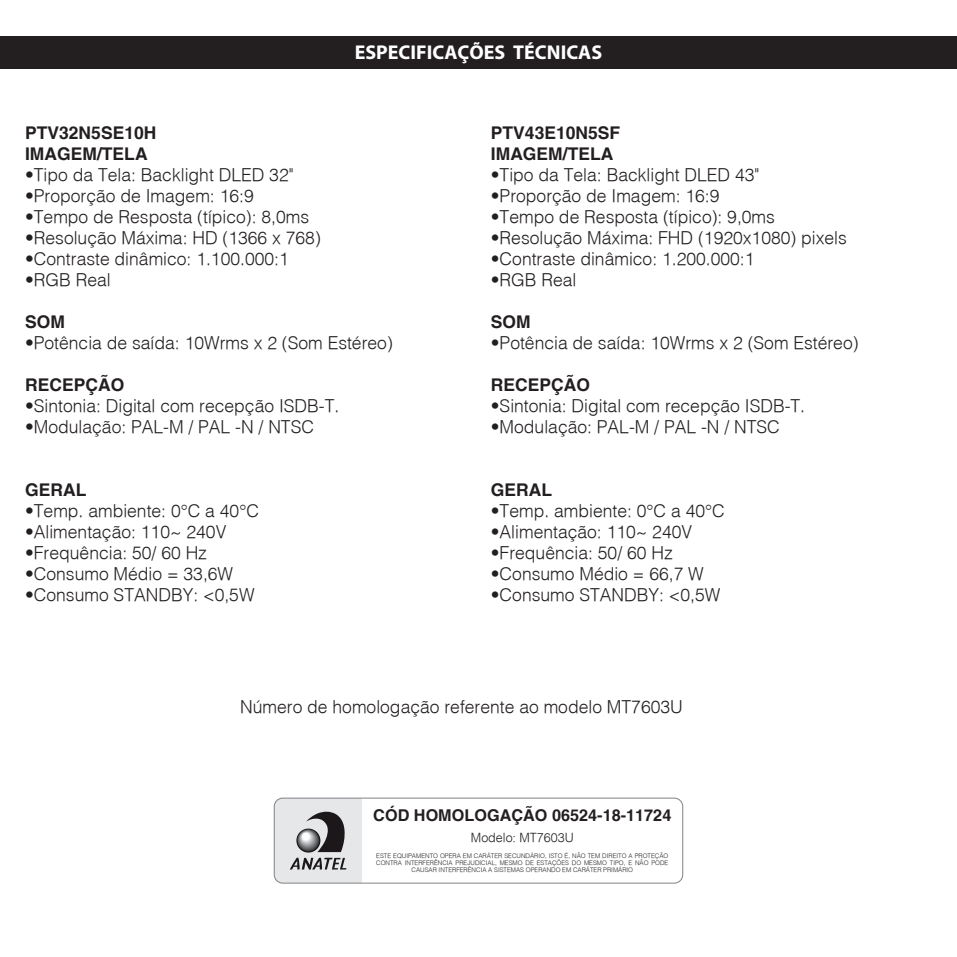
<style>
.page{position:relative;width:957px;height:957px;background:#fff}
.page>*{position:absolute;margin:0;border:0;box-sizing:border-box;transform-origin:0 0}
.t1{font:700 20px "Myriad Pro";color:#fff}
.t2{font:300 17.5px "Helvetica";color:#231f20}
.t3{font:700 17.5px/21px "Helvetica";color:#231f20}
.t4{font:700 16.25px "Helvetica";color:#231f20}
.t5{font:300 12.5px "Helvetica";color:#231f20}
.t6{font:300 6.25px/7.2px "Helvetica";color:#231f20;text-align:center}
</style>
<div class="page">
<div style="left:0;top:36px;width:957px;height:33px;background:#231f20"></div>
<svg style="left:274px;top:798px;width:88px;height:85px;background:#c0c0c2"></svg>
<div style="left:274px;top:798px;width:409px;height:85px;border:1px solid #818285;border-radius:8px"></div>
<p class="t1" style="left:355px;top:39px;width:249px">ESPECIFICAÇÕES TÉCNICAS</p>
<p class="t3" style="left:25px;top:122px;width:133px">PTV32N5SE10H<br>IMAGEM/TELA</p>
<p class="t2" style="left:25px;top:164px;width:270px">•Tipo da Tela: Backlight DLED 32"</p>
<p class="t2" style="left:25px;top:185px;width:230px">•Proporção de Imagem: 16:9</p>
<p class="t2" style="left:25px;top:206px;width:285px">•Tempo de Resposta (típico): 8,0ms</p>
<p class="t2" style="left:25px;top:227px;width:297px">•Resolução Máxima: HD (1366 x 768)</p>
<p class="t2" style="left:25px;top:248px;width:265px">•Contraste dinâmico: 1.100.000:1</p>
<p class="t2" style="left:25px;top:269px;width:87px">•RGB Real</p>
<p class="t3" style="left:25px;top:311px;width:41px">SOM</p>
<p class="t2" style="left:25px;top:332px;width:369px">•Potência de saída: 10Wrms x 2 (Som Estéreo)</p>
<p class="t3" style="left:25px;top:374px;width:101px">RECEPÇÃO</p>
<p class="t2" style="left:25px;top:395px;width:316px">•Sintonia: Digital com recepção ISDB-T.</p>
<p class="t2" style="left:25px;top:416px;width:290px">•Modulação: PAL-M / PAL -N / NTSC</p>
<p class="t3" style="left:25px;top:479px;width:63px">GERAL</p>
<p class="t2" style="left:25px;top:500px;width:235px">•Temp. ambiente: 0°C a 40°C</p>
<p class="t2" style="left:25px;top:521px;width:203px">•Alimentação: 110~ 240V</p>
<p class="t2" style="left:25px;top:542px;width:183px">•Frequência: 50/ 60 Hz</p>
<p class="t2" style="left:25px;top:563px;width:210px">•Consumo Médio = 33,6W</p>
<p class="t2" style="left:25px;top:584px;width:231px">•Consumo STANDBY: &lt;0,5W</p>
<p class="t3" style="left:491px;top:122px;width:131px">PTV43E10N5SF<br>IMAGEM/TELA</p>
<p class="t2" style="left:491px;top:164px;width:270px">•Tipo da Tela: Backlight DLED 43"</p>
<p class="t2" style="left:491px;top:185px;width:230px">•Proporção de Imagem: 16:9</p>
<p class="t2" style="left:491px;top:206px;width:285px">•Tempo de Resposta (típico): 9,0ms</p>
<p class="t2" style="left:491px;top:227px;width:357px">•Resolução Máxima: FHD (1920x1080) pixels</p>
<p class="t2" style="left:491px;top:248px;width:265px">•Contraste dinâmico: 1.200.000:1</p>
<p class="t2" style="left:491px;top:269px;width:87px">•RGB Real</p>
<p class="t3" style="left:491px;top:311px;width:41px">SOM</p>
<p class="t2" style="left:491px;top:332px;width:369px">•Potência de saída: 10Wrms x 2 (Som Estéreo)</p>
<p class="t3" style="left:491px;top:374px;width:101px">RECEPÇÃO</p>
<p class="t2" style="left:491px;top:395px;width:316px">•Sintonia: Digital com recepção ISDB-T.</p>
<p class="t2" style="left:491px;top:416px;width:290px">•Modulação: PAL-M / PAL -N / NTSC</p>
<p class="t3" style="left:491px;top:479px;width:63px">GERAL</p>
<p class="t2" style="left:491px;top:500px;width:235px">•Temp. ambiente: 0°C a 40°C</p>
<p class="t2" style="left:491px;top:521px;width:203px">•Alimentação: 110~ 240V</p>
<p class="t2" style="left:491px;top:542px;width:183px">•Frequência: 50/ 60 Hz</p>
<p class="t2" style="left:491px;top:563px;width:214px">•Consumo Médio = 66,7 W</p>
<p class="t2" style="left:491px;top:584px;width:231px">•Consumo STANDBY: &lt;0,5W</p>
<p class="t2" style="left:240px;top:695px;width:444px">Número de homologação referente ao modelo MT7603U</p>
<p class="t4" style="left:373px;top:805px;width:299px">CÓD HOMOLOGAÇÃO 06524-18-11724</p>
<p class="t5" style="left:471px;top:830px;width:104px">Modelo: MT7603U</p>
<p class="t6" style="left:376px;top:851px;width:294px">ESTE EQUIPAMENTO OPERA EM CARÁTER SECUNDÁRIO, ISTO É, NÃO TEM DIREITO A PROTEÇÃO<br>CONTRA INTERFERÊNCIA PREJUDICIAL, MESMO DE ESTAÇÕES DO MESMO TIPO, E NÃO PODE<br>CAUSAR INTERFERÊNCIA A SISTEMAS OPERANDO EM CARÁTER PRIMÁRIO</p>
</div>
